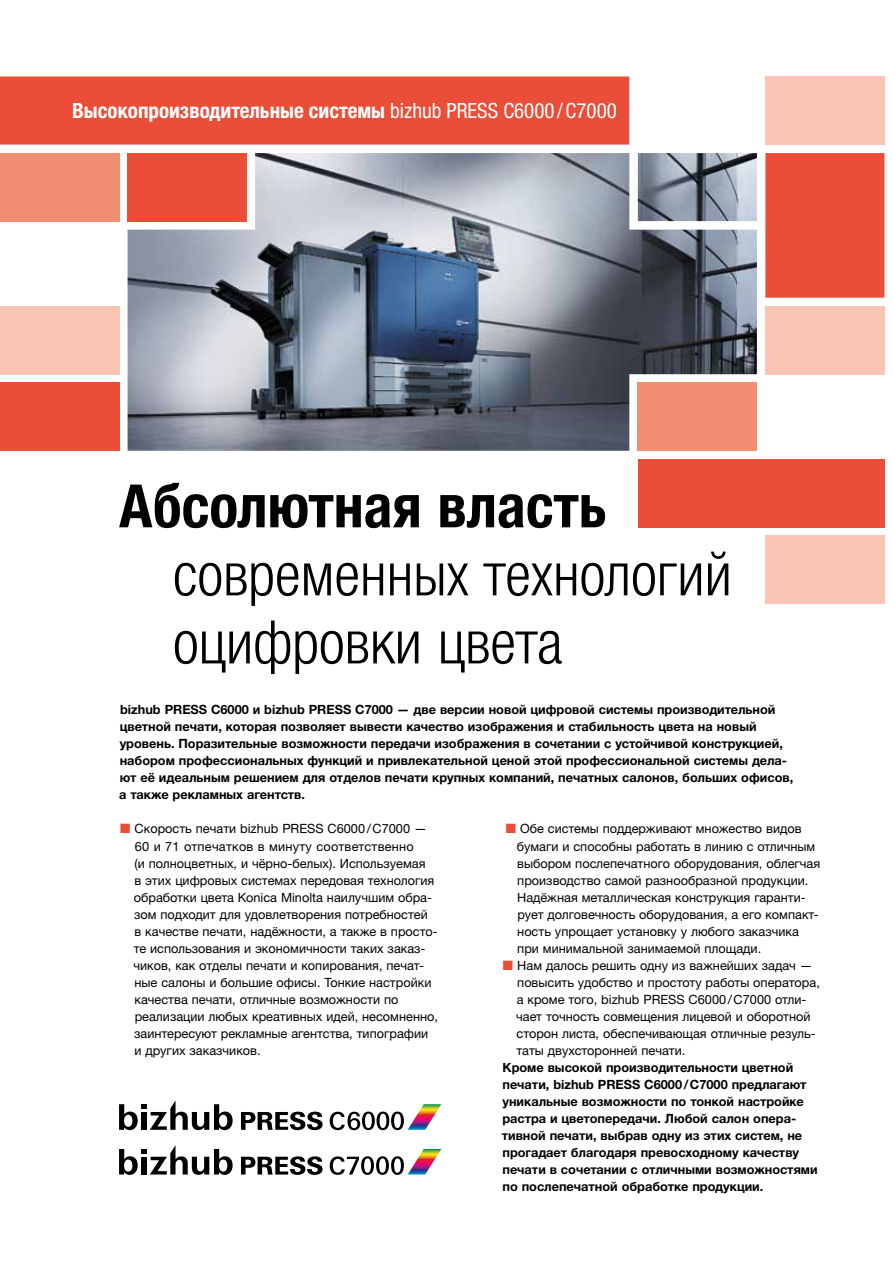
<style>
.page{position:relative;width:893px;height:1263px;background:#fff}
.page>*{position:absolute;margin:0;border:0;box-sizing:border-box;transform-origin:0 0}
.t1{font:300 condensed 60px/68.1px "Helvetica Neue LTW1 G";color:#000}
.t2{font:700 condensed 60px "Helvetica Neue LTW1 G";color:#000}
.t3{font:700 condensed 21px "Helvetica Neue LTW1 G";color:#fff}
.t4{font:12.75px/17px "Helvetica Neue LTW1 G";color:#000}
.t5{font:700 12.75px/17px "Helvetica Neue LTW1 G";color:#000}
.s1{font-weight:400}
.s2{color:#ea4e38}
</style>
<div class="page">
<div style="left:0;top:77px;width:629px;height:68px;background:#ea4e38"></div>
<div style="left:765px;top:77px;width:119px;height:68px;background:#f9c4b1"></div>
<div style="left:0;top:153px;width:119px;height:68px;background:#f18d71"></div>
<div style="left:0;top:306px;width:119px;height:68px;background:#f9c4b1"></div>
<div style="left:765px;top:153px;width:119px;height:145px;background:#ea4e38"></div>
<div style="left:765px;top:306px;width:119px;height:68px;background:#f9c4b1"></div>
<div style="left:765px;top:536px;width:119px;height:68px;background:#f9c4b1"></div>
<div style="left:638px;top:459px;width:246px;height:68px;background:#ea4e38"></div>
<img style="left:128px;top:153px;width:629px;height:298px">
<div style="left:0;top:383px;width:119px;height:68px;background:#ea4e38"></div>
<svg style="left:119px;top:1100px;width:114px;height:30px"></svg>
<svg style="left:241px;top:1111px;width:82px;height:19px"></svg>
<svg style="left:330px;top:1104px;width:111px;height:26px"></svg>
<svg style="left:119px;top:1145px;width:114px;height:30px"></svg>
<svg style="left:241px;top:1156px;width:82px;height:19px"></svg>
<svg style="left:330px;top:1149px;width:111px;height:26px"></svg>
<h2 class="t3" style="left:72px;top:97px;width:546px">Высокопроизводительные системы <span class="s1">bizhub PRESS C6000 /C7000</span></h2>
<h1 class="t2" style="left:119px;top:470px;width:489px">Абсолютная власть</h1>
<h1 class="t1" style="left:173px;top:541px;width:560px">современных технологий оцифровки цвета</h1>
<p class="t5" style="left:119px;top:701px;width:676px">bizhub PRESS C6000 и bizhub PRESS C7000 — две версии новой цифровой системы производительной цветной печати, которая позволяет вывести качество изображения и стабильность цвета на новый уровень. Поразительные возможности передачи изображения в сочетании с устойчивой конструкцией, набором профессиональных функций и привлекательной ценой этой профессиональной системы дела&shy;ют её идеальным решением для отделов печати крупных компаний, печатных салонов, больших офисов, а также рекламных агентств.</p>
<p class="t4" style="left:133px;top:820px;width:306px;text-indent:-13px"><span class="s2">■</span> Скорость печати bizhub PRESS C6000/C7000 — 60 и 71 отпечатков в минуту соответственно<br>(и полноцветных, и чёрно-белых). Используемая<br>в этих цифровых системах передовая технология обработки цвета Konica Minolta наилучшим обра&shy;зом подходит для удовлетворения потребностей<br>в качестве печати, надёжности, а также в просто&shy;те использования и экономичности таких заказ&shy;чиков, как отделы печати и копирования, печат&shy;ные салоны и большие офисы. Тонкие настройки качества печати, отличные возможности по реализации любых креативных идей, несомненно, заинтересуют рекламные агентства, типографии<br>и других заказчиков.</p>
<p class="t4" style="left:517px;top:820px;width:305px;text-indent:-11px"><span class="s2">■</span> Обе системы поддерживают множество видов бумаги и способны работать в линию с отличным выбором послепечатного оборудования, облегчая производство самой разнообразной продукции.<br>Надёжная металлическая конструкция гаранти&shy;рует долговечность оборудования, а его компакт&shy;ность упрощает установку у любого заказчика при минимальной занимаемой площади.</p>
<p class="t4" style="left:516px;top:956px;width:305px;text-indent:-13px"><span class="s2">■</span> Нам далось решить одну из важнейших задач — повысить удобство и простоту работы оператора, а кроме того, bizhub PRESS C6000/C7000 отли&shy;чает точность совмещения лицевой и оборотной сторон листа, обеспечивающая отличные резуль&shy;таты двухсторонней печати.</p>
<p class="t5" style="left:502px;top:1058px;width:317px">Кроме высокой производительности цветной печати, bizhub PRESS C6000/C7000 предлагают уникальные возможности по тонкой настройке растра и цветопередачи. Любой салон опера&shy;тивной печати, выбрав одну из этих систем, не прогадает благодаря превосходному качеству печати в сочетании с отличными возможностями по послепечатной обработке продукции.</p>
</div>
